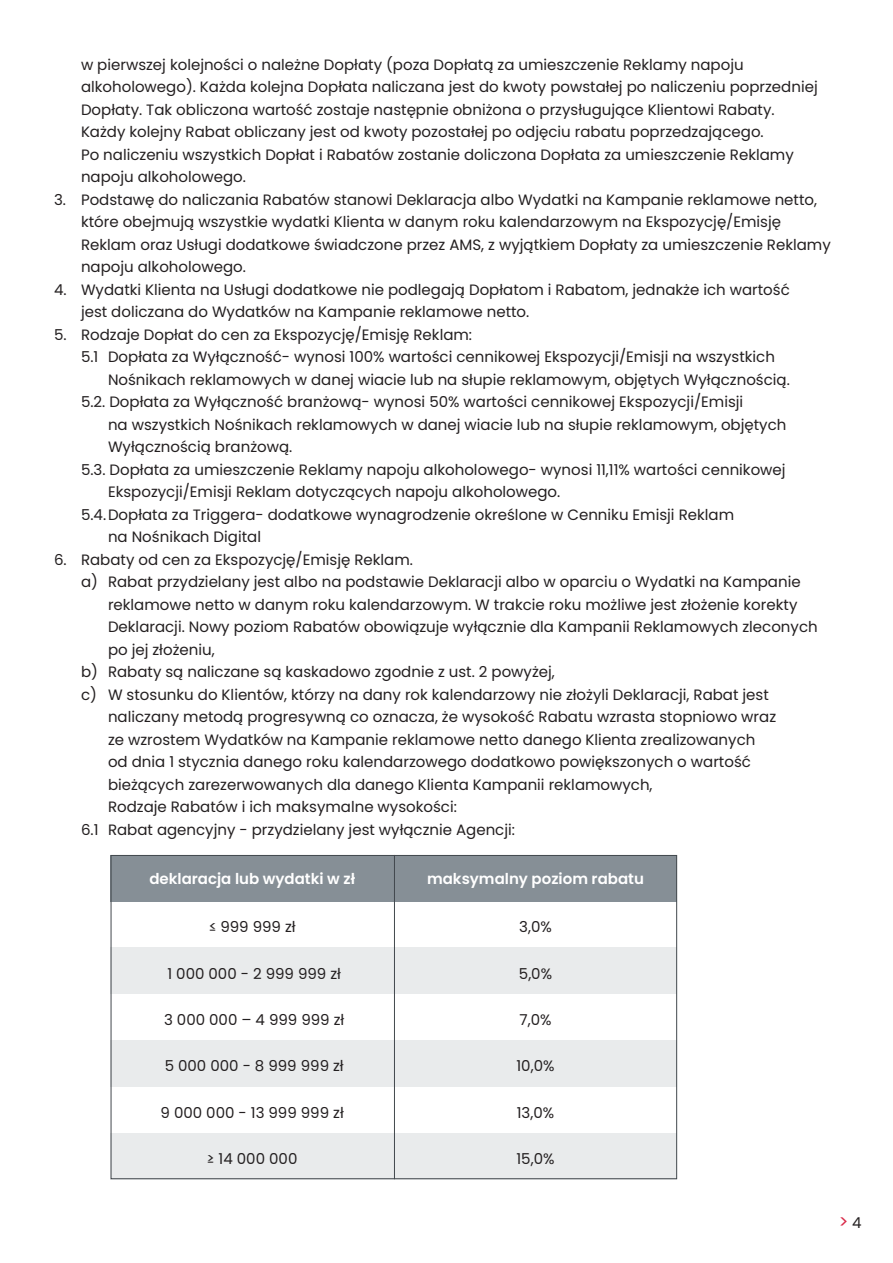
<style>
.page{position:relative;width:893px;height:1263px;background:#fff}
.page>*{position:absolute;margin:0;border:0;box-sizing:border-box;transform-origin:0 0}
.t1{font:18px "Poppins";color:#d92948}
.t2{font:15px/22.5px "Poppins";color:#231f20}
.t3{font:600 15px "Poppins";color:#fff}
.s1{font-size:15px;color:#231f20}
</style>
<div class="page">
<div style="left:111px;top:947px;width:566px;height:47px;background:#e9ebec"></div>
<div style="left:111px;top:1040px;width:566px;height:46px;background:#e9ebec"></div>
<div style="left:111px;top:1133px;width:566px;height:46px;background:#e9ebec"></div>
<div style="left:111px;top:855px;width:566px;height:46px;background:#868f96"></div>
<hr style="left:394px;top:855px;width:1px;height:324px;background:#42484d">
<p class="t2" style="left:81px;top:53px;width:738px">w pierwszej kolejności o należne Dopłaty (poza Dopłatą za umieszczenie Reklamy napoju alkoholowego). Każda kolejna Dopłata naliczana jest do kwoty powstałej po naliczeniu poprzedniej Dopłaty. Tak obliczona wartość zostaje następnie obniżona o przysługujące Klientowi Rabaty.<br>Każdy kolejny Rabat obliczany jest od kwoty pozostałej po odjęciu rabatu poprzedzającego.<br>Po naliczeniu wszystkich Dopłat i Rabatów zostanie doliczona Dopłata za umieszczenie Reklamy napoju alkoholowego.</p>
<p class="t2" style="left:81px;top:188px;width:751px;text-indent:-27px">3. Podstawę do naliczania Rabatów stanowi Deklaracja albo Wydatki na Kampanie reklamowe netto, które obejmują wszystkie wydatki Klienta w danym roku kalendarzowym na Ekspozycję/Emisję Reklam oraz Usługi dodatkowe świadczone przez AMS, z wyjątkiem Dopłaty za umieszczenie Reklamy napoju alkoholowego.</p>
<p class="t2" style="left:81px;top:278px;width:710px;text-indent:-27px">4. Wydatki Klienta na Usługi dodatkowe nie podlegają Dopłatom i Rabatom, jednakże ich wartość jest doliczana do Wydatków na Kampanie reklamowe netto.</p>
<p class="t2" style="left:54px;top:323px;width:420px">5. Rodzaje Dopłat do cen za Ekspozycję/Emisję Reklam:</p>
<p class="t2" style="left:108px;top:346px;width:683px;text-indent:-27px">5.1 Dopłata za Wyłączność- wynosi 100% wartości cennikowej Ekspozycji/Emisji na wszystkich<br>Nośnikach reklamowych w danej wiacie lub na słupie reklamowym, objętych Wyłącznością.</p>
<p class="t2" style="left:108px;top:391px;width:680px;text-indent:-27px">5.2. Dopłata za Wyłączność branżową- wynosi 50% wartości cennikowej Ekspozycji/Emisji<br>na wszystkich Nośnikach reklamowych w danej wiacie lub na słupie reklamowym, objętych<br>Wyłącznością branżową.</p>
<p class="t2" style="left:108px;top:458px;width:679px;text-indent:-27px">5.3. Dopłata za umieszczenie Reklamy napoju alkoholowego- wynosi 11,11% wartości cennikowej<br>Ekspozycji/Emisji Reklam dotyczących napoju alkoholowego.</p>
<p class="t2" style="left:108px;top:503px;width:628px;text-indent:-27px">5.4. Dopłata za Triggera- dodatkowe wynagrodzenie określone w Cenniku Emisji Reklam na Nośnikach Digital</p>
<p class="t2" style="left:54px;top:548px;width:360px">6. Rabaty od cen za Ekspozycję/Emisję Reklam.</p>
<p class="t2" style="left:108px;top:571px;width:711px;text-indent:-27px">a) Rabat przydzielany jest albo na podstawie Deklaracji albo w oparciu o Wydatki na Kampanie reklamowe netto w danym roku kalendarzowym. W trakcie roku możliwe jest złożenie korekty Deklaracji. Nowy poziom Rabatów obowiązuje wyłącznie dla Kampanii Reklamowych zleconych po jej złożeniu,</p>
<p class="t2" style="left:81px;top:661px;width:475px">b) Rabaty są naliczane są kaskadowo zgodnie z ust. 2 powyżej,</p>
<p class="t2" style="left:108px;top:683px;width:670px;text-indent:-27px">c) W stosunku do Klientów, którzy na dany rok kalendarzowy nie złożyli Deklaracji, Rabat jest naliczany metodą progresywną co oznacza, że wysokość Rabatu wzrasta stopniowo wraz ze wzrostem Wydatków na Kampanie reklamowe netto danego Klienta zrealizowanych od dnia 1 stycznia danego roku kalendarzowego dodatkowo powiększonych o wartość bieżących zarezerwowanych dla danego Klienta Kampanii reklamowych,<br>Rodzaje Rabatów i ich maksymalne wysokości:</p>
<p class="t2" style="left:81px;top:818px;width:435px">6.1 Rabat agencyjny - przydzielany jest wyłącznie Agencji:</p>
<p class="t3" style="left:149px;top:870px;width:207px">deklaracja lub wydatki w zł</p>
<p class="t3" style="left:427px;top:870px;width:218px">maksymalny poziom rabatu</p>
<p class="t2" style="left:209px;top:916px;width:88px">≤ 999 999 zł</p>
<p class="t2" style="left:519px;top:916px;width:34px">3,0%</p>
<p class="t2" style="left:167px;top:962px;width:175px">1 000 000 - 2 999 999 zł</p>
<p class="t2" style="left:519px;top:962px;width:35px">5,0%</p>
<p class="t2" style="left:164px;top:1008px;width:182px">3 000 000 – 4 999 999 zł</p>
<p class="t2" style="left:519px;top:1008px;width:33px">7,0%</p>
<p class="t2" style="left:165px;top:1055px;width:180px">5 000 000 - 8 999 999 zł</p>
<p class="t2" style="left:516px;top:1055px;width:39px">10,0%</p>
<p class="t2" style="left:161px;top:1101px;width:185px">9 000 000 - 13 999 999 zł</p>
<p class="t2" style="left:517px;top:1101px;width:39px">13,0%</p>
<p class="t2" style="left:207px;top:1147px;width:92px">≥ 14 000 000</p>
<p class="t2" style="left:516px;top:1147px;width:39px">15,0%</p>
<p class="t1" style="left:839px;top:1211px;width:24px">&gt;<span class="s1">4</span></p>
</div>
